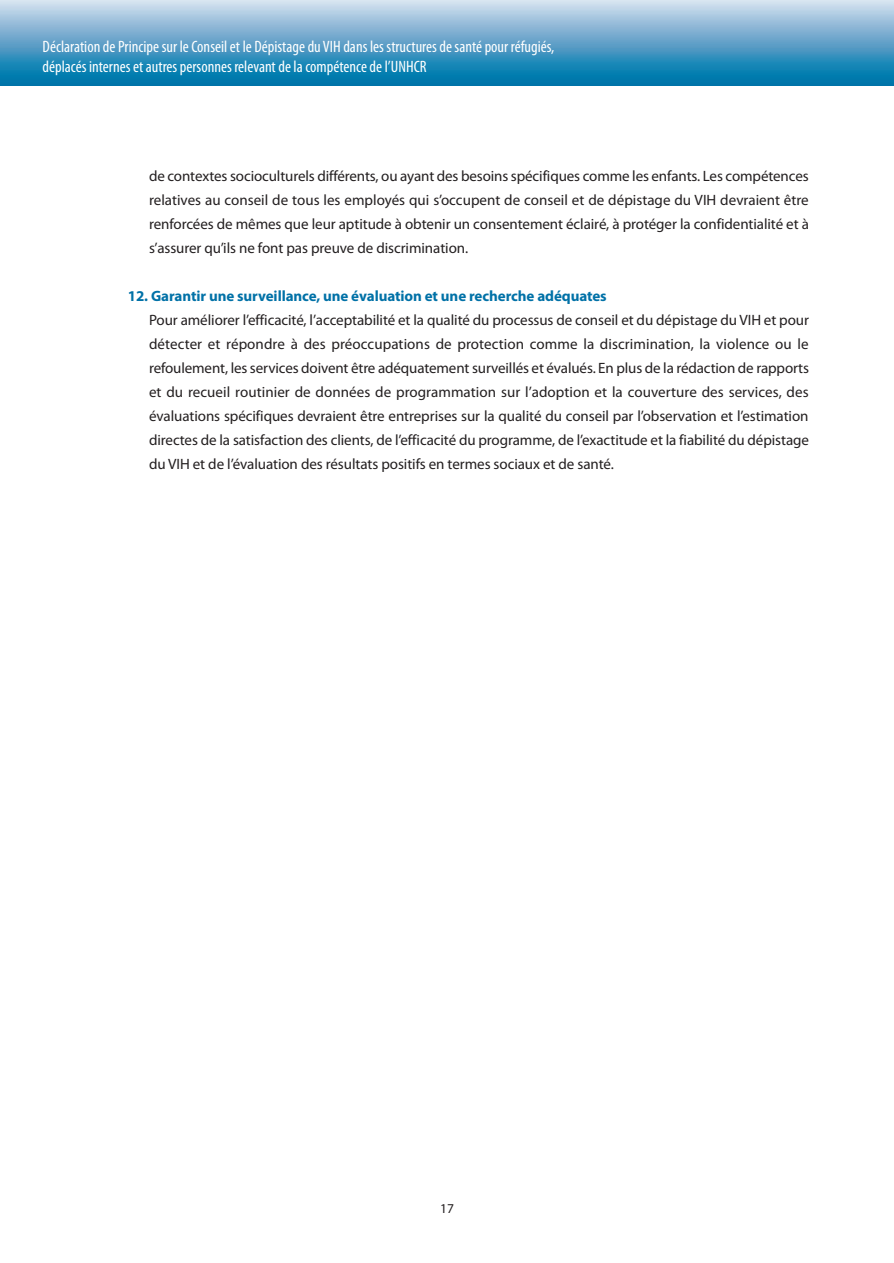
<style>
.page{position:relative;width:894px;height:1263px;background:#fff}
.page>*{position:absolute;margin:0;border:0;box-sizing:border-box;transform-origin:0 0}
.t1{font:condensed 16.5px/19.8px "Myriad Pro";color:#fff}
.t2{font:15px/24px "Myriad Pro";letter-spacing:-.005em;color:#231f20;text-align:justify}
.t3{font:700 15px "Myriad Pro";letter-spacing:-.005em;color:#0071a7}
.t4{font:13.5px "Myriad";color:#231f20}
</style>
<div class="page">
<div style="left:0;top:0;width:893px;height:85px;background:linear-gradient(to bottom,#d8ddee,#006da6)"></div>
<p class="t1" style="left:43px;top:38px;width:513px">Déclaration de Principe sur le Conseil et le Dépistage du VIH dans les structures de santé pour réfugiés, déplacés internes et autres personnes relevant de la compétence de l’UNHCR</p>
<p class="t2" style="left:149px;top:166px;width:661px">de contextes socioculturels différents, ou ayant des besoins spécifiques comme les enfants. Les compétences relatives au conseil de tous les employés qui s’occupent de conseil et de dépistage du VIH devraient être renforcées de mêmes que leur aptitude à obtenir un consentement éclairé, à protéger la confidentialité et à s’assurer qu’ils ne font pas preuve de discrimination.</p>
<p class="t3" style="left:128px;top:291px;width:480px">12. Garantir une surveillance, une évaluation et une recherche adéquates</p>
<p class="t2" style="left:149px;top:310px;width:661px">Pour améliorer l’efficacité, l’acceptabilité et la qualité du processus de conseil et du dépistage du VIH et pour détecter et répondre à des préoccupations de protection comme la discrimination, la violence ou le refoulement, les services doivent être adéquatement surveillés et évalués. En plus de la rédaction de rapports et du recueil routinier de données de programmation sur l’adoption et la couverture des services, des évaluations spécifiques devraient être entreprises sur la qualité du conseil par l’observation et l’estimation directes de la satisfaction des clients, de l’efficacité du programme, de l’exactitude et la fiabilité du dépistage du VIH et de l’évaluation des résultats positifs en termes sociaux et de santé.</p>
<p class="t4" style="left:440px;top:1204px;width:15px">17</p>
</div>
